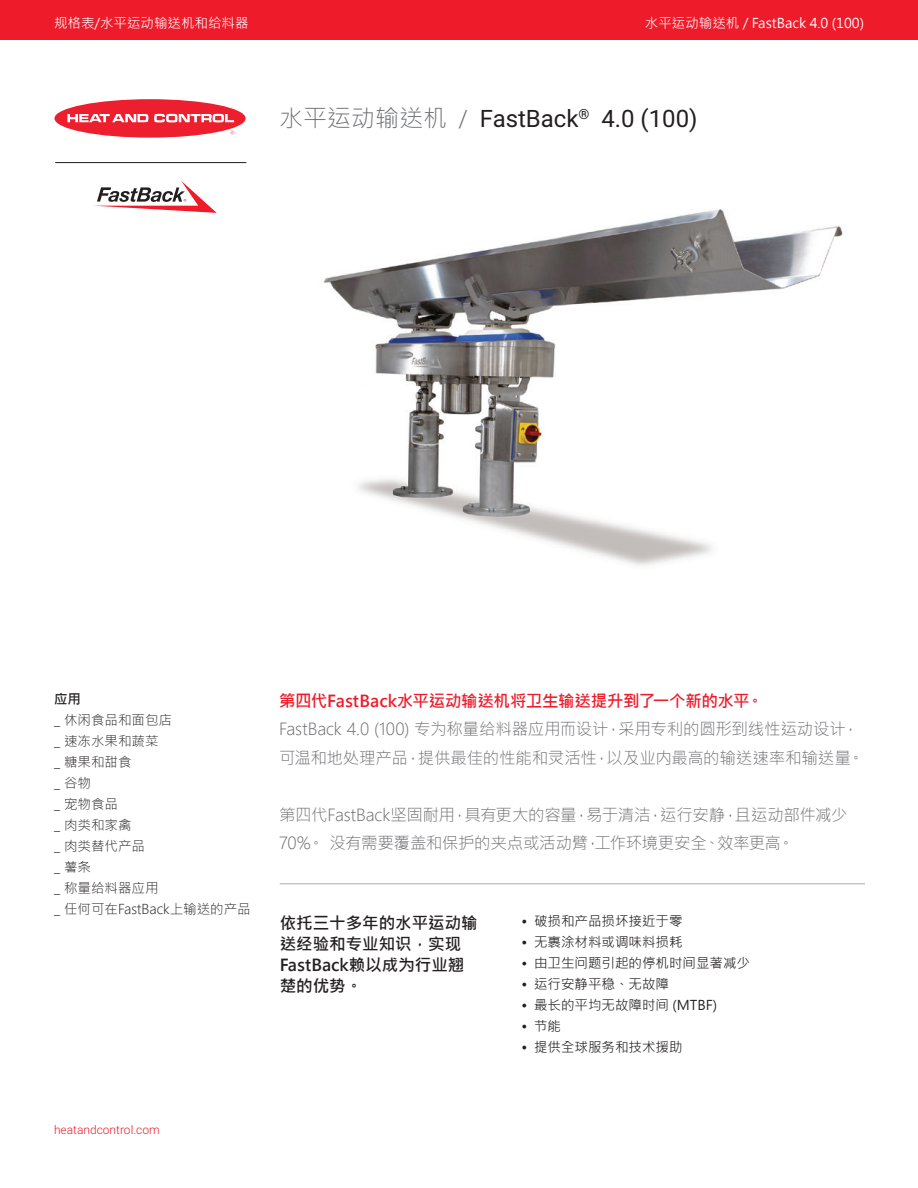
<style>
.page{position:relative;width:918px;height:1188px;background:#fff}
.page>*{position:absolute;margin:0;border:0;box-sizing:border-box;transform-origin:0 0}
.t1{font:24px "Roboto";color:#231f20}
.t2{font:300 16.5px/28.5px "Microsoft Jheng Hei";letter-spacing:-.015em;color:#6c6d70}
.t3{font:700 16.5px/21px "Microsoft Jheng Hei";color:#231f20}
.t4{font:700 16.5px "Microsoft Jheng Hei";letter-spacing:-.015em;color:#ee1b2b}
.t5{font:13.5px "Microsoft Jheng Hei";color:#231f20}
.t6{font:300 13.5px/21px "Microsoft Jheng Hei";color:#231f20}
.t7{font:13.5px "Microsoft Jheng Hei";color:#fff}
.t8{font:700 13.5px "Microsoft Jheng Hei";color:#231f20}
.t9{font:300 12px "Roboto";color:#ee1b2b}
.s1{font-family:"Microsoft Jheng Hei";font-weight:300;color:#6c6d70}
.s2{font-weight:300;color:#6c6d70}
</style>
<div class="page">
<div style="left:0;top:0;width:918px;height:39px;background:#ee1b2b"></div>
<div style="left:54px;top:99px;width:192px;height:39px;background:#ed1e2d;border-radius:50%"></div>
<svg style="left:154px;top:114px;width:80px;height:8px"></svg>
<svg style="left:67px;top:114px;width:81px;height:8px"></svg>
<hr style="left:55px;top:162px;width:191px;height:1px;background:#231f20">
<svg style="left:94px;top:181px;width:123px;height:32px"></svg>
<hr style="left:280px;top:883px;width:585px;height:1px;background:#a8a9ad">
<img style="left:323px;top:209px;width:520px;height:357px">
<p class="t7" style="left:54px;top:14px;width:196px">规格表/水平运动输送机和给料器</p>
<p class="t7" style="left:645px;top:14px;width:221px">水平运动输送机 / FastBack 4.0 (100)</p>
<h1 class="t1" style="left:279px;top:101px;width:420px"><span class="s1">水平运动输送机</span> <span class="s2">/</span> FastBack<sup>®</sup> 4.0 (100)</h1>
<p class="t8" style="left:54px;top:691px;width:28px">应用</p>
<p class="t6" style="left:54px;top:710px;width:198px">_ 休闲食品和面包店<br>_ 速冻水果和蔬菜<br>_ 糖果和甜食<br>_ 谷物<br>_ 宠物食品<br>_ 肉类和家禽<br>_ 肉类替代产品<br>_ 薯条<br>_ 称量给料器应用<br>_ 任何可在FastBack上输送的产品</p>
<p class="t9" style="left:54px;top:1121px;width:107px">heatandcontrol.com</p>
<p class="t4" style="left:279px;top:690px;width:486px">第四代FastBack水平运动输送机将卫生输送提升到了一个新的水平。</p>
<p class="t2" style="left:279px;top:715px;width:587px">FastBack 4.0 (100) 专为称量给料器应用而设计，采用专利的圆形到线性运动设计，可温和地处理产品，提供最佳的性能和灵活性，以及业内最高的输送速率和输送量。</p>
<p class="t2" style="left:279px;top:800px;width:570px">第四代FastBack坚固耐用，具有更大的容量，易于清洁，运行安静，且运动部件减少<br>70%。 没有需要覆盖和保护的夹点或活动臂，工作环境更安全、效率更高。</p>
<p class="t3" style="left:280px;top:912px;width:199px">依托三十多年的水平运动输送经验和专业知识，实现<br>FastBack赖以成为行业翘楚的优势。</p>
<p class="t5" style="left:521px;top:913px;width:163px">• 破损和产品损坏接近于零</p>
<p class="t5" style="left:521px;top:934px;width:163px">• 无裹涂材料或调味料损耗</p>
<p class="t5" style="left:521px;top:955px;width:230px">• 由卫生问题引起的停机时间显著减少</p>
<p class="t5" style="left:521px;top:976px;width:149px">• 运行安静平稳、无故障</p>
<p class="t5" style="left:521px;top:997px;width:197px">• 最长的平均无故障时间 (MTBF)</p>
<p class="t5" style="left:521px;top:1018px;width:41px">• 节能</p>
<p class="t5" style="left:521px;top:1039px;width:163px">• 提供全球服务和技术援助</p>
</div>
